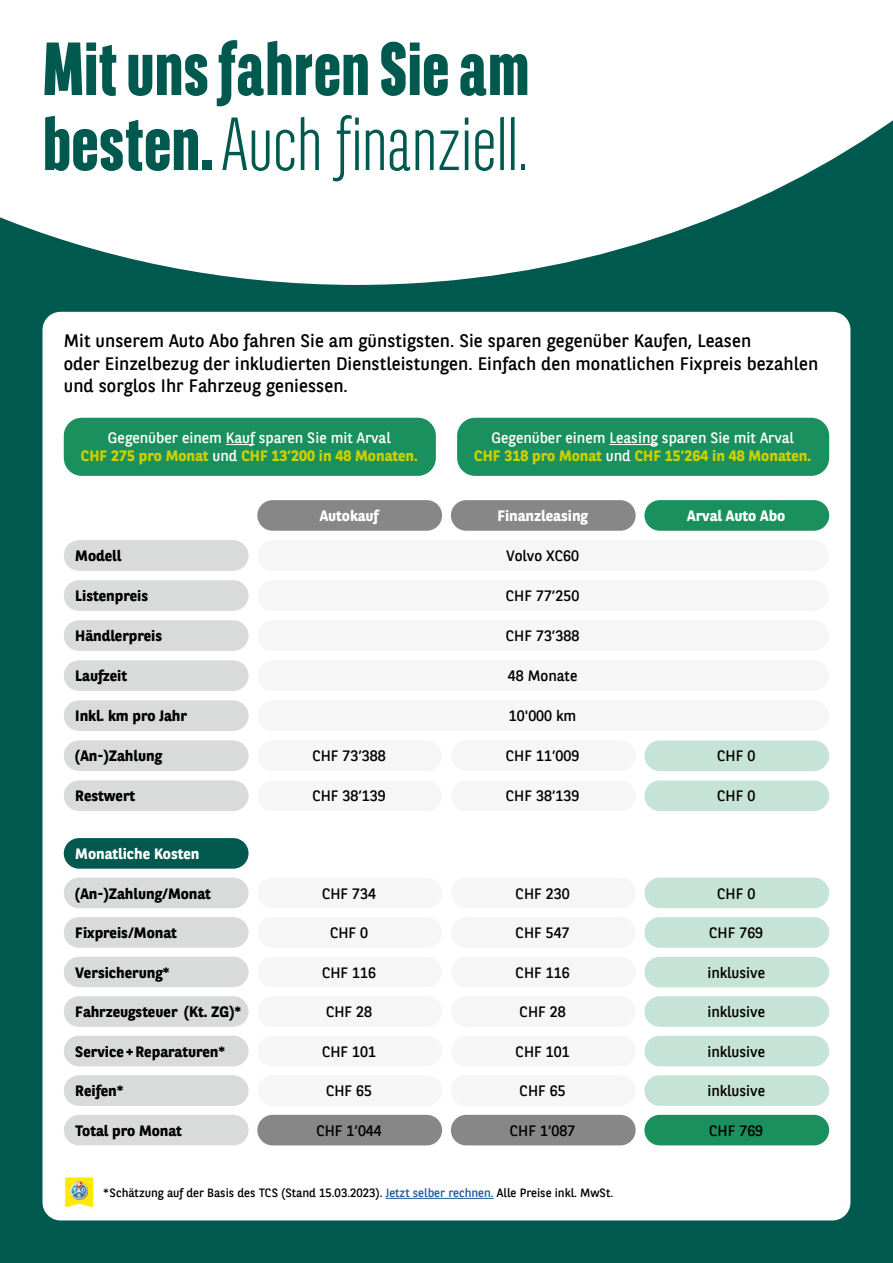
<style>
.page{position:relative;width:893px;height:1263px;background:#00594f}
.page>*{position:absolute;margin:0;border:0;box-sizing:border-box;transform-origin:0 0}
.t1{font:800 75px/75px "BNPP Sans Condensed";letter-spacing:-.005em;color:#00594f}
.t2{font:18px/22.5px "BNPP Sans";letter-spacing:.005em;color:#000}
.t3{font:15px "BNPP Sans";color:#000}
.t4{font:700 15px "BNPP Sans";color:#000}
.t5{font:15px/18px "BNPP Sans";color:#fff;text-align:center}
.t6{font:700 15px "BNPP Sans";color:#fff}
.t7{font:12px "BNPP Sans";color:#000}
.s1{font-weight:300}
.s2{font-weight:700;color:#cccf00}
.s3{color:#22599b}
</style>
<div class="page">
<div style="left:43px;top:312px;width:807px;height:908px;background:#fff;border-radius:18px"></div>
<hr style="left:386px;top:1198px;width:108px;height:1px;background:#22599b">
<img style="left:64px;top:1175px;width:30px;height:35px">
<div style="left:64px;top:540px;width:185px;height:31px;background:#d9dada;border-radius:15px"></div>
<div style="left:64px;top:878px;width:185px;height:30px;background:#d9dada;border-radius:15px"></div>
<div style="left:64px;top:917px;width:185px;height:31px;background:#d9dada;border-radius:15px"></div>
<div style="left:64px;top:957px;width:185px;height:30px;background:#d9dada;border-radius:15px"></div>
<div style="left:64px;top:996px;width:185px;height:31px;background:#d9dada;border-radius:15px"></div>
<div style="left:64px;top:1036px;width:185px;height:30px;background:#d9dada;border-radius:15px"></div>
<div style="left:64px;top:1075px;width:185px;height:31px;background:#d9dada;border-radius:15px"></div>
<div style="left:64px;top:1115px;width:185px;height:30px;background:#d9dada;border-radius:15px"></div>
<div style="left:64px;top:580px;width:185px;height:31px;background:#d9dada;border-radius:15px"></div>
<div style="left:64px;top:620px;width:185px;height:31px;background:#d9dada;border-radius:15px"></div>
<div style="left:64px;top:660px;width:185px;height:31px;background:#d9dada;border-radius:15px"></div>
<div style="left:64px;top:700px;width:185px;height:31px;background:#d9dada;border-radius:15px"></div>
<div style="left:64px;top:740px;width:185px;height:31px;background:#d9dada;border-radius:15px"></div>
<div style="left:64px;top:780px;width:185px;height:31px;background:#d9dada;border-radius:15px"></div>
<div style="left:64px;top:838px;width:185px;height:31px;background:#00594f;border-radius:15px"></div>
<div style="left:451px;top:500px;width:185px;height:31px;background:#868786;border-radius:15px"></div>
<div style="left:257px;top:500px;width:185px;height:31px;background:#868786;border-radius:15px"></div>
<div style="left:257px;top:540px;width:572px;height:31px;background:#f6f6f6;border-radius:15px"></div>
<div style="left:257px;top:878px;width:185px;height:30px;background:#f6f6f6;border-radius:15px"></div>
<div style="left:257px;top:917px;width:185px;height:31px;background:#f6f6f6;border-radius:15px"></div>
<div style="left:257px;top:957px;width:185px;height:30px;background:#f6f6f6;border-radius:15px"></div>
<div style="left:257px;top:996px;width:185px;height:31px;background:#f6f6f6;border-radius:15px"></div>
<div style="left:257px;top:1036px;width:185px;height:30px;background:#f6f6f6;border-radius:15px"></div>
<div style="left:257px;top:1075px;width:185px;height:31px;background:#f6f6f6;border-radius:15px"></div>
<div style="left:257px;top:1115px;width:185px;height:30px;background:#868786;border-radius:15px"></div>
<div style="left:257px;top:740px;width:185px;height:31px;background:#f6f6f6;border-radius:15px"></div>
<div style="left:257px;top:780px;width:185px;height:31px;background:#f6f6f6;border-radius:15px"></div>
<div style="left:451px;top:878px;width:185px;height:30px;background:#f6f6f6;border-radius:15px"></div>
<div style="left:451px;top:917px;width:185px;height:31px;background:#f6f6f6;border-radius:15px"></div>
<div style="left:451px;top:957px;width:185px;height:30px;background:#f6f6f6;border-radius:15px"></div>
<div style="left:451px;top:996px;width:185px;height:31px;background:#f6f6f6;border-radius:15px"></div>
<div style="left:451px;top:1036px;width:185px;height:30px;background:#f6f6f6;border-radius:15px"></div>
<div style="left:451px;top:1075px;width:185px;height:31px;background:#f6f6f6;border-radius:15px"></div>
<div style="left:451px;top:1115px;width:185px;height:30px;background:#868786;border-radius:15px"></div>
<div style="left:451px;top:740px;width:185px;height:31px;background:#f6f6f6;border-radius:15px"></div>
<div style="left:451px;top:780px;width:185px;height:31px;background:#f6f6f6;border-radius:15px"></div>
<div style="left:644px;top:878px;width:185px;height:30px;background:#c6e3d7;border-radius:15px"></div>
<div style="left:644px;top:917px;width:185px;height:31px;background:#c6e3d7;border-radius:15px"></div>
<div style="left:644px;top:1115px;width:185px;height:30px;background:#19905e;border-radius:15px"></div>
<div style="left:644px;top:740px;width:185px;height:31px;background:#c6e3d7;border-radius:15px"></div>
<div style="left:644px;top:780px;width:185px;height:31px;background:#c6e3d7;border-radius:15px"></div>
<div style="left:257px;top:580px;width:572px;height:31px;background:#f6f6f6;border-radius:15px"></div>
<div style="left:257px;top:620px;width:572px;height:31px;background:#f6f6f6;border-radius:15px"></div>
<div style="left:257px;top:660px;width:572px;height:31px;background:#f6f6f6;border-radius:15px"></div>
<div style="left:257px;top:700px;width:572px;height:31px;background:#f6f6f6;border-radius:15px"></div>
<div style="left:644px;top:500px;width:185px;height:31px;background:#19905e;border-radius:15px"></div>
<div style="left:644px;top:957px;width:185px;height:30px;background:#c6e3d7;border-radius:15px"></div>
<div style="left:644px;top:996px;width:185px;height:31px;background:#c6e3d7;border-radius:15px"></div>
<div style="left:644px;top:1036px;width:185px;height:30px;background:#c6e3d7;border-radius:15px"></div>
<div style="left:644px;top:1075px;width:185px;height:31px;background:#c6e3d7;border-radius:15px"></div>
<div style="left:64px;top:418px;width:372px;height:58px;background:#19905e;border-radius:18px"></div>
<svg style="left:226px;top:444px;width:29px;height:1px"></svg>
<div style="left:457px;top:418px;width:372px;height:58px;background:#19905e;border-radius:18px"></div>
<hr style="left:609px;top:444px;width:49px;height:1px;background:#fff">
<svg style="left:0;top:0;width:893px;height:285px;background:#dbe7e6"></svg>
<h1 class="t1" style="left:43px;top:30px;width:489px">Mit uns fahren Sie am besten. <span class="s1">Auch finanziell.</span></h1>
<p class="t2" style="left:64px;top:329px;width:756px">Mit unserem Auto Abo fahren Sie am günstigsten. Sie sparen gegenüber Kaufen, Leasen<br>oder Einzelbezug der inkludierten Dienstleistungen. Einfach den monatlichen Fixpreis bezahlen und sorglos Ihr Fahrzeug geniessen.</p>
<p class="t5" style="left:81px;top:429px;width:338px">Gegenüber einem Kauf sparen Sie mit Arval<br><span class="s2">CHF 275 pro Monat</span> und <span class="s2">CHF 13’200 in 48 Monaten.</span></p>
<p class="t5" style="left:474px;top:429px;width:338px">Gegenüber einem Leasing sparen Sie mit Arval<br><span class="s2">CHF 318 pro Monat</span> und <span class="s2">CHF 15’264 in 48 Monaten.</span></p>
<p class="t4" style="left:75px;top:546px;width:48px">Modell</p>
<p class="t4" style="left:75px;top:586px;width:74px">Listenpreis</p>
<p class="t4" style="left:75px;top:626px;width:88px">Händlerpreis</p>
<p class="t4" style="left:75px;top:666px;width:53px">Laufzeit</p>
<p class="t4" style="left:75px;top:706px;width:113px">Inkl. km pro Jahr</p>
<p class="t4" style="left:75px;top:746px;width:88px">(An-)Zahlung</p>
<p class="t4" style="left:75px;top:786px;width:61px">Restwert</p>
<p class="t6" style="left:75px;top:843px;width:126px">Monatliche Kosten</p>
<p class="t4" style="left:75px;top:883px;width:137px">(An-)Zahlung/Monat</p>
<p class="t4" style="left:75px;top:923px;width:103px">Fixpreis/Monat</p>
<p class="t4" style="left:75px;top:962px;width:96px">Versicherung*</p>
<p class="t4" style="left:75px;top:1002px;width:167px">Fahrzeugsteuer (Kt. ZG)*</p>
<p class="t4" style="left:75px;top:1041px;width:151px">Service+Reparaturen*</p>
<p class="t4" style="left:75px;top:1081px;width:50px">Reifen*</p>
<p class="t4" style="left:75px;top:1120px;width:108px">Total pro Monat</p>
<p class="t6" style="left:320px;top:506px;width:60px">Autokauf</p>
<p class="t6" style="left:497px;top:506px;width:92px">Finanzleasing</p>
<p class="t3" style="left:506px;top:546px;width:74px">Volvo XC60</p>
<p class="t3" style="left:312px;top:746px;width:75px">CHF 73’388</p>
<p class="t3" style="left:312px;top:786px;width:75px">CHF 38’139</p>
<p class="t3" style="left:322px;top:883px;width:56px">CHF 734</p>
<p class="t3" style="left:330px;top:923px;width:40px">CHF 0</p>
<p class="t3" style="left:322px;top:962px;width:56px">CHF 116</p>
<p class="t3" style="left:326px;top:1002px;width:48px">CHF 28</p>
<p class="t3" style="left:322px;top:1041px;width:56px">CHF 101</p>
<p class="t3" style="left:326px;top:1081px;width:48px">CHF 65</p>
<p class="t3" style="left:316px;top:1120px;width:67px">CHF 1’044</p>
<p class="t3" style="left:506px;top:586px;width:75px">CHF 77’250</p>
<p class="t3" style="left:506px;top:626px;width:75px">CHF 73’388</p>
<p class="t3" style="left:508px;top:666px;width:71px">48 Monate</p>
<p class="t3" style="left:509px;top:706px;width:69px">10'000 km</p>
<p class="t3" style="left:506px;top:746px;width:75px">CHF 11’009</p>
<p class="t3" style="left:506px;top:786px;width:75px">CHF 38’139</p>
<p class="t3" style="left:516px;top:883px;width:56px">CHF 230</p>
<p class="t3" style="left:516px;top:923px;width:56px">CHF 547</p>
<p class="t3" style="left:516px;top:962px;width:56px">CHF 116</p>
<p class="t3" style="left:520px;top:1002px;width:48px">CHF 28</p>
<p class="t3" style="left:516px;top:1041px;width:56px">CHF 101</p>
<p class="t3" style="left:520px;top:1081px;width:48px">CHF 65</p>
<p class="t3" style="left:510px;top:1120px;width:67px">CHF 1’087</p>
<p class="t7" style="left:103px;top:1185px;width:512px">*Schätzung auf der Basis des TCS (Stand 15.03.2023). <span class="s3">Jetzt selber rechnen.</span> Alle Preise inkl. MwSt.</p>
<p class="t6" style="left:687px;top:506px;width:100px">Arval Auto Abo</p>
<p class="t3" style="left:717px;top:746px;width:40px">CHF 0</p>
<p class="t3" style="left:717px;top:786px;width:40px">CHF 0</p>
<p class="t3" style="left:717px;top:883px;width:40px">CHF 0</p>
<p class="t3" style="left:709px;top:923px;width:56px">CHF 769</p>
<p class="t3" style="left:707px;top:962px;width:59px">inklusive</p>
<p class="t3" style="left:707px;top:1002px;width:59px">inklusive</p>
<p class="t3" style="left:707px;top:1041px;width:59px">inklusive</p>
<p class="t3" style="left:707px;top:1081px;width:59px">inklusive</p>
<p class="t3" style="left:709px;top:1120px;width:56px">CHF 769</p>
</div>
